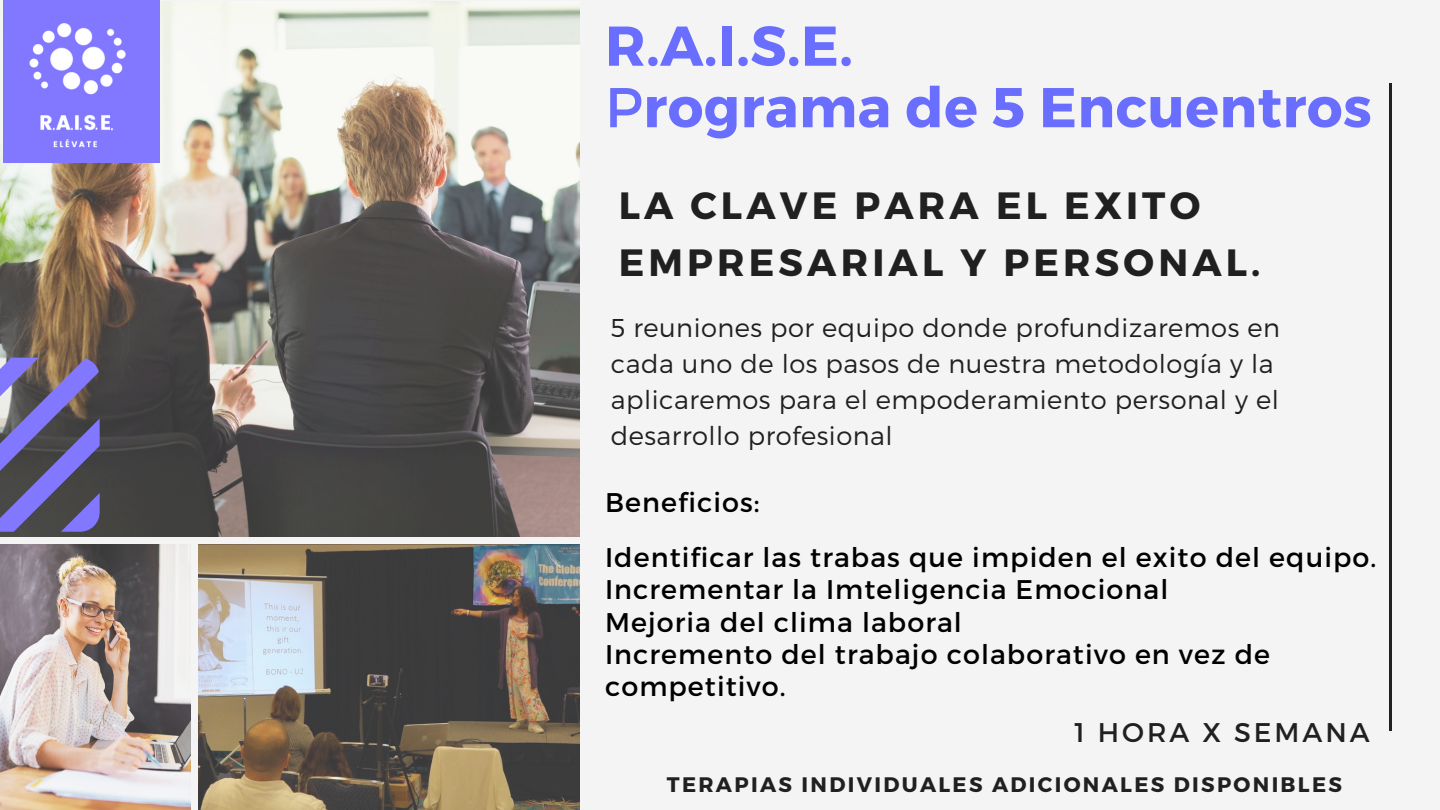
<style>
.page{position:relative;width:1440px;height:810px;background:#f4f4f4}
.page>*{position:absolute;margin:0;border:0;box-sizing:border-box;transform-origin:0 0}
.t1{font:700 56px/61.5px "Montserrat";letter-spacing:.01em;color:#696eff}
.t2{font:700 38px/57.8px "Montserrat";letter-spacing:.11em;color:#202020}
.t3{font:27px/32.2px "Montserrat";letter-spacing:.04em;color:#000}
.t4{font:27px "Montserrat";letter-spacing:.11em;color:#202020}
.t5{font:300 25.7px/36px "Montserrat";letter-spacing:.02em;color:#202020}
.t6{font:700 21px "Montserrat";letter-spacing:.11em;color:#202020}
.s1{font-weight:400}
</style>
<div class="page">
<hr style="left:1389px;top:83px;width:3px;height:648px;background:#202020">
<img style="left:0;top:544px;width:190px;height:266px">
<img style="left:198px;top:544px;width:382px;height:266px">
<img style="left:0;top:2px;width:580px;height:535px">
<svg style="left:0;top:358px;width:100px;height:174px;background:#666190"></svg>
<div style="left:3px;top:0;width:156px;height:163px;background:#8178ff"></div>
<img style="left:0;top:3px;width:126px;height:160px">
<h4 class="t1" style="left:605px;top:12px;width:768px">R.A.I.S.E.<br><span class="s1">P</span>rograma de 5 Encuentros</h4>
<h4 class="t2" style="left:619px;top:174px;width:643px">LA CLAVE PARA EL EXITO<br>EMPRESARIAL Y PERSONAL.</h4>
<p class="t5" style="left:611px;top:308px;width:671px">5 reuniones por equipo donde profundizaremos en cada uno de los pasos de nuestra metodología y la aplicaremos para el empoderamiento personal y el desarrollo profesional</p>
<h4 class="t3" style="left:605px;top:485px;width:156px">Beneficios:</h4>
<h3 class="t3" style="left:605px;top:540px;width:773px">Identificar las trabas que impiden el exito del equipo.<br>Incrementar la Imteligencia Emocional<br>Mejoria del clima laboral<br>Incremento del trabajo colaborativo en vez de competitivo.</h3>
<h1 class="t4" style="left:1075px;top:715px;width:297px">1 HORA X SEMANA</h1>
<p class="t6" style="left:667px;top:771px;width:677px">TERAPIAS INDIVIDUALES ADICIONALES DISPONIBLES</p>
</div>
